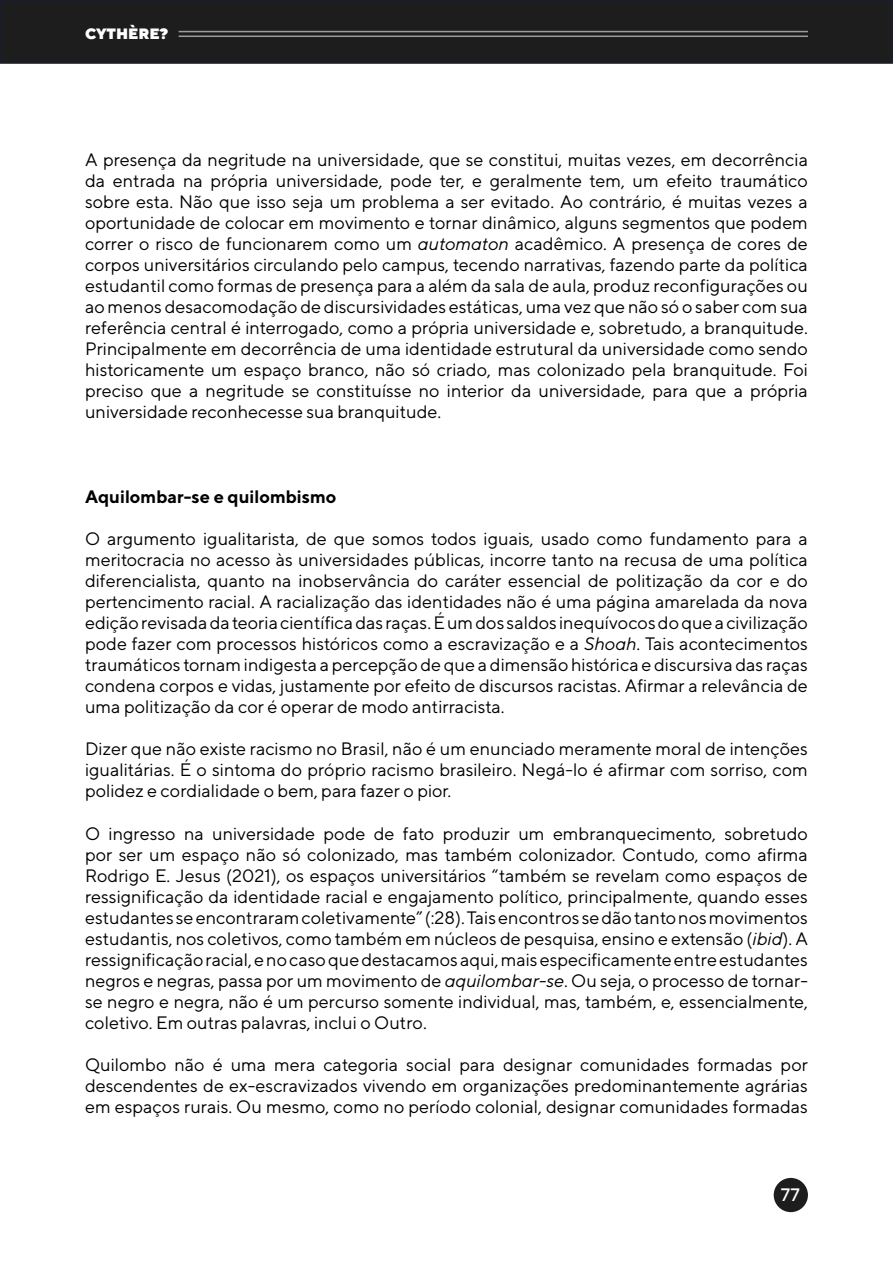
<style>
.page{position:relative;width:893px;height:1263px;background:#fff}
.page>*{position:absolute;margin:0;border:0;box-sizing:border-box;transform-origin:0 0}
.t1{font:18px/21px "TT Norms";color:#000;text-align:justify}
.t2{font:700 18px "TT Norms";color:#000}
.t3{font:500 18px "TT Norms";color:#fff}
.t4{font:900 15px "TT Norms";color:#fff}
.s1{font-style:italic}
</style>
<div class="page">
<div style="left:0;top:0;width:893px;height:64px;background:#1d1d1d;border:2px solid #191e28"></div>
<hr style="left:179px;top:31px;width:629px;height:1px;background:#9d9d9d">
<hr style="left:179px;top:36px;width:629px;height:1px;background:#9d9d9d">
<div style="left:774px;top:1178px;width:34px;height:34px;background:#1d1d1d;border-radius:50%"></div>
<p class="t4" style="left:85px;top:24px;width:85px">CYTHÈRE?</p>
<p class="t1" style="left:85px;top:149px;width:724px">A presença da negritude na universidade, que se constitui, muitas vezes, em decorrência da entrada na própria universidade, pode ter, e geralmente tem, um efeito traumático sobre esta. Não que isso seja um problema a ser evitado. Ao contrário, é muitas vezes a oportunidade de colocar em movimento e tornar dinâmico, alguns segmentos que podem correr o risco de funcionarem como um <span class="s1">automaton</span> acadêmico. A presença de cores de corpos universitários circulando pelo campus, tecendo narrativas, fazendo parte da política estudantil como formas de presença para a além da sala de aula, produz reconfigurações ou ao menos desacomodação de discursividades estáticas, uma vez que não só o saber com sua referência central é interrogado, como a própria universidade e, sobretudo, a branquitude.<br>Principalmente em decorrência de uma identidade estrutural da universidade como sendo historicamente um espaço branco, não só criado, mas colonizado pela branquitude. Foi preciso que a negritude se constituísse no interior da universidade, para que a própria universidade reconhecesse sua branquitude.</p>
<p class="t2" style="left:85px;top:485px;width:253px">Aquilombar-se e quilombismo</p>
<p class="t1" style="left:85px;top:528px;width:724px">O argumento igualitarista, de que somos todos iguais, usado como fundamento para a meritocracia no acesso às universidades públicas, incorre tanto na recusa de uma política diferencialista, quanto na inobservância do caráter essencial de politização da cor e do pertencimento racial. A racialização das identidades não é uma página amarelada da nova edição revisada da teoria científica das raças. É um dos saldos inequívocos do que a civilização pode fazer com processos históricos como a escravização e a <span class="s1">Shoah</span>. Tais acontecimentos traumáticos tornam indigesta a percepção de que a dimensão histórica e discursiva das raças condena corpos e vidas, justamente por efeito de discursos racistas. Afirmar a relevância de uma politização da cor é operar de modo antirracista.</p>
<p class="t1" style="left:85px;top:738px;width:724px">Dizer que não existe racismo no Brasil, não é um enunciado meramente moral de intenções igualitárias. É o sintoma do próprio racismo brasileiro. Negá-lo é afirmar com sorriso, com polidez e cordialidade o bem, para fazer o pior.</p>
<p class="t1" style="left:85px;top:822px;width:724px">O ingresso na universidade pode de fato produzir um embranquecimento, sobretudo por ser um espaço não só colonizado, mas também colonizador. Contudo, como afirma Rodrigo E. Jesus (2021), os espaços universitários “também se revelam como espaços de ressignificação da identidade racial e engajamento político, principalmente, quando esses estudantes se encontraram coletivamente” (:28). Tais encontros se dão tanto nos movimentos estudantis, nos coletivos, como também em núcleos de pesquisa, ensino e extensão (<span class="s1">ibid</span>). A ressignificação racial, e no caso que destacamos aqui, mais especificamente entre estudantes negros e negras, passa por um movimento de <span class="s1">aquilombar-se</span>. Ou seja, o processo de tornar&shy;se negro e negra, não é um percurso somente individual, mas, também, e, essencialmente, coletivo. Em outras palavras, inclui o Outro.</p>
<p class="t1" style="left:85px;top:1054px;width:724px">Quilombo não é uma mera categoria social para designar comunidades formadas por descendentes de ex-escravizados vivendo em organizações predominantemente agrárias em espaços rurais. Ou mesmo, como no período colonial, designar comunidades formadas</p>
<p class="t3" style="left:781px;top:1183px;width:21px">77</p>
</div>
